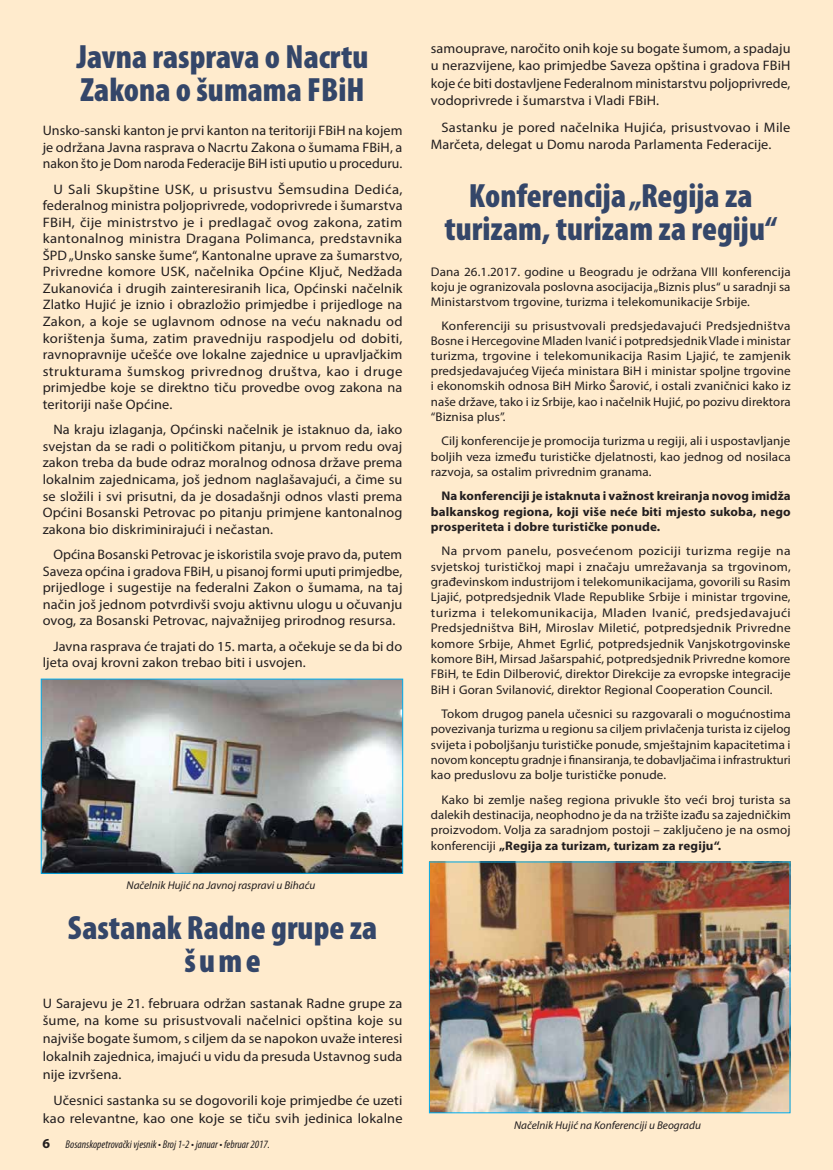
<style>
.page{position:relative;width:833px;height:1170px;background:#fff}
.page>*{position:absolute;margin:0;border:0;box-sizing:border-box;transform-origin:0 0}
.t1{font:900 condensed 33.75px/32.8px "Myriad Pro";color:#344669;text-align:center}
.t2{font:13.75px/16.5px "Myriad Pro";letter-spacing:.01em;color:#221e1f;text-align:justify;scale:1.04 1}
.t3{font:13.75px/16.5px "Myriad Pro";letter-spacing:.01em;color:#221e1f;text-align:justify;scale:1.07 1}
.t4{font:13.75px/16.5px "Myriad Pro";letter-spacing:.01em;color:#221e1f;text-align:justify}
.t5{font:13.75px/17.5px "Myriad Pro";letter-spacing:.01em;color:#221e1f;scale:1.05 1}
.t6{font:12.62px/15.4px "Myriad Pro";letter-spacing:.01em;color:#221e1f;text-align:justify;scale:1.04 1}
.t7{font:12.62px/15.4px "Myriad Pro";letter-spacing:.01em;color:#221e1f;text-align:justify;scale:1.08 1}
.t8{font:12.62px/15.1px "Myriad Pro";letter-spacing:.01em;color:#221e1f;text-align:justify;scale:1.06 1}
.t9{font:700 12.62px/15.4px "Myriad Pro";letter-spacing:.01em;color:#221e1f;text-align:justify}
.t10{font:italic 11.25px "Myriad Pro";color:#221e1f}
.t11{font:italic condensed 11.25px "Myriad Pro";color:#221e1f}
.s1{font-weight:700;font-style:normal;font-stretch:normal;font-size:13.75px}
.s2{font-weight:700}
</style>
<div class="page">
<div style="left:0;top:0;width:833px;height:1169px;background:#ffebcd"></div>
<img style="left:431px;top:863px;width:357px;height:248px">
<div style="left:429px;top:861px;width:361px;height:252px;border:1px solid #00aeef"></div>
<img style="left:43px;top:680px;width:358px;height:191px">
<div style="left:41px;top:678px;width:362px;height:195px;border:1px solid #00aeef"></div>
<h1 class="t1" style="left:77px;top:39px;width:293px;text-align:left">Javna rasprava o Nacrtu<br>Zakona o šumama FBiH</h1>
<p class="t4" style="left:43px;top:122px;width:361px">Unsko-sanski kanton je prvi kanton na teritoriji FBiH na kojem je održana Javna rasprava o Nacrtu Zakona o šumama FBiH, a nakon što je Dom naroda Federacije BiH isti uputio u proceduru.</p>
<p class="t3" style="left:43px;top:180px;width:338px;text-indent:11px">U Sali Skupštine USK, u prisustvu Šemsudina Dedića, federalnog ministra poljoprivrede, vodoprivrede i šumarstva FBiH, čije ministrstvo je i predlagač ovog zakona, zatim kantonalnog ministra Dragana Polimanca, predstavnika ŠPD „Unsko sanske šume“, Kantonalne uprave za šumarstvo, Privredne komore USK, načelnika Općine Ključ, Nedžada Zukanovića i drugih zainteresiranih lica, Općinski načelnik Zlatko Hujić je iznio i obrazložio primjedbe i prijedloge na Zakon, a koje se uglavnom odnose na veću naknadu od korištenja šuma, zatim pravedniju raspodjelu od dobiti, ravnopravnije učešće ove lokalne zajednice u upravljačkim strukturama šumskog privrednog društva, kao i druge primjedbe koje se direktno tiču provedbe ovog zakona na teritoriji naše Općine.</p>
<p class="t2" style="left:43px;top:421px;width:347px;text-indent:11px">Na kraju izlaganja, Općinski načelnik je istaknuo da, iako svejstan da se radi o političkom pitanju, u prvom redu ovaj zakon treba da bude odraz moralnog odnosa države prema lokalnim zajednicama, još jednom naglašavajući, a čime su se složili i svi prisutni, da je dosadašnji odnos vlasti prema Općini Bosanski Petrovac po pitanju primjene kantonalnog zakona bio diskriminirajući i nečastan.</p>
<p class="t4" style="left:43px;top:546px;width:361px;text-indent:11px">Općina Bosanski Petrovac je iskoristila svoje pravo da, putem Saveza općina i gradova FBiH, u pisanoj formi uputi primjedbe, prijedloge i sugestije na federalni Zakon o šumama, na taj način još jednom potvrdivši svoju aktivnu ulogu u očuvanju ovog, za Bosanski Petrovac, najvažnijeg prirodnog resursa.</p>
<p class="t2" style="left:43px;top:637px;width:347px;text-indent:11px">Javna rasprava će trajati do 15. marta, a očekuje se da bi do ljeta ovaj krovni zakon trebao biti i usvojen.</p>
<p class="t10" style="left:127px;top:878px;width:190px">Načelnik Hujić na Javnoj raspravi u Bihaću</p>
<h1 class="t1" style="left:68px;top:910px;width:311px">Sastanak Radne grupe za šume</h1>
<p class="t2" style="left:43px;top:993px;width:347px;line-height:17.8px">U Sarajevu je 21. februara održan sastanak Radne grupe za šume, na kome su prisustvovali načelnici opština koje su najviše bogate šumom, s ciljem da se napokon uvaže interesi lokalnih zajednica, imajući u vidu da presuda Ustavnog suda nije izvršena.</p>
<p class="t2" style="left:43px;top:1091px;width:347px;line-height:17.8px;text-align:right">Učesnici sastanka su se dogovorili koje primjedbe će uzeti kao relevantne, kao one koje se tiču svih jedinica lokalne</p>
<p class="t11" style="left:43px;top:1137px;width:229px"><span class="s1">6</span> Bosanskopetrovački vjesnik • Broj 1-2 • januar • februar 2017.</p>
<p class="t4" style="left:431px;top:39px;width:361px;line-height:17.5px">samouprave, naročito onih koje su bogate šumom, a spadaju u nerazvijene, kao primjedbe Saveza opština i gradova FBiH koje će biti dostavljene Federalnom ministarstvu poljoprivrede, vodoprivrede i šumarstva i Vladi FBiH.</p>
<p class="t5" style="left:431px;top:118px;width:344px;text-indent:11px">Sastanku je pored načelnika Hujića, prisustvovao i Mile<br>Marčeta, delegat u Domu naroda Parlamenta Federacije.</p>
<h1 class="t1" style="left:444px;top:179px;width:334px">Konferencija „Regija za turizam, turizam za regiju“</h1>
<p class="t6" style="left:431px;top:264px;width:347px;line-height:15px">Dana 26.1.2017. godine u Beogradu je održana VIII konferencija koju je ogranizovala poslovna asocijacija „Biznis plus“ u saradnji sa Ministarstvom trgovine, turizma i telekomunikacije Srbije.</p>
<p class="t8" style="left:431px;top:318px;width:341px;text-indent:11px">Konferenciji su prisustvovali predsjedavajući Predsjedništva Bosne i Hercegovine Mladen Ivanić i potpredsjednik Vlade i ministar turizma, trgovine i telekomunikacija Rasim Ljajić, te zamjenik predsjedavajućeg Vijeća ministara BiH i ministar spoljne trgovine i ekonomskih odnosa BiH Mirko Šarović, i ostali zvaničnici kako iz naše države, tako i iz Srbije, kao i načelnik Hujić, po pozivu direktora “Biznisa plus”.</p>
<p class="t6" style="left:431px;top:433px;width:347px;text-indent:11px">Cilj konferencije je promocija turizma u regiji, ali i uspostavljanje boljih veza između turističke djelatnosti, kao jednog od nosilaca razvoja, sa ostalim privrednim granama.</p>
<p class="t9" style="left:431px;top:488px;width:361px;text-indent:11px">Na konferenciji je istaknuta i važnost kreiranja novog imidža balkanskog regiona, koji više neće biti mjesto sukoba, nego prosperiteta i dobre turističke ponude.</p>
<p class="t7" style="left:431px;top:543px;width:335px;text-indent:11px">Na prvom panelu, posvećenom poziciji turizma regije na svjetskoj turističkoj mapi i značaju umrežavanja sa trgovinom, građevinskom industrijom i telekomunikacijama, govorili su Rasim Ljajić, potpredsjednik Vlade Republike Srbije i ministar trgovine, turizma i telekomunikacija, Mladen Ivanić, predsjedavajući Predsjedništva BiH, Miroslav Miletić, potpredsjednik Privredne komore Srbije, Ahmet Egrlić, potpredsjednik Vanjskotrgovinske komore BiH, Mirsad Jašarspahić, potpredsjednik Privredne komore FBiH, te Edin Dilberović, direktor Direkcije za evropske integracije BiH i Goran Svilanović, direktor Regional Cooperation Council.</p>
<p class="t6" style="left:431px;top:705px;width:347px;text-indent:11px">Tokom drugog panela učesnici su razgovarali o mogućnostima povezivanja turizma u regionu sa ciljem privlačenja turista iz cijelog svijeta i poboljšanju turističke ponude, smještajnim kapacitetima i novom konceptu gradnje i finansiranja, te dobavljačima i infrastrukturi kao preduslovu za bolje turističke ponude.</p>
<p class="t6" style="left:431px;top:791px;width:348px;text-indent:11px">Kako bi zemlje našeg regiona privukle što veći broj turista sa dalekih destinacija, neophodno je da na tržište izađu sa zajedničkim proizvodom. Volja za saradnjom postoji – zaključeno je na osmoj konferenciji <span class="s2">„Regija za turizam, turizam za regiju“.</span></p>
<p class="t10" style="left:514px;top:1118px;width:188px">Načelnik Hujić na Konferenciji u Beogradu</p>
</div>
